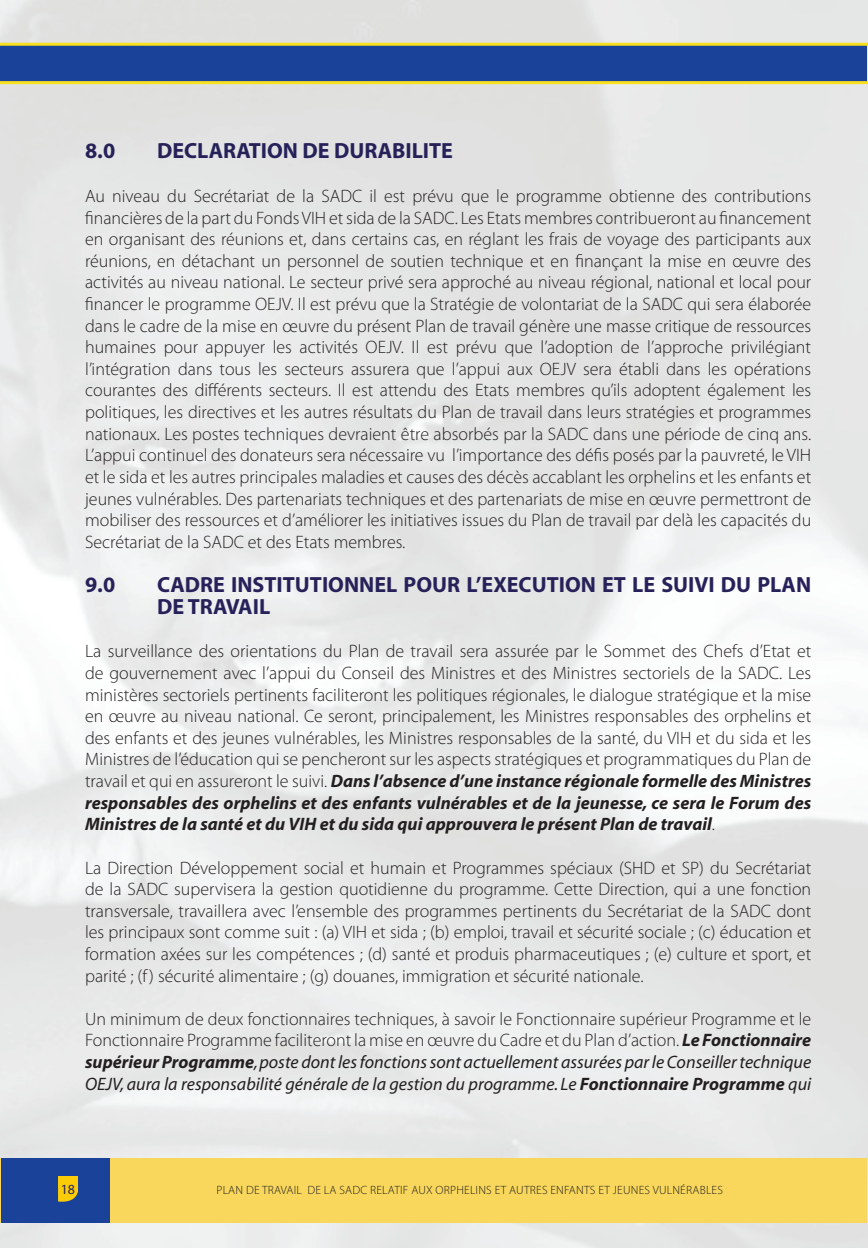
<style>
.page{position:relative;width:868px;height:1248px;background:#fff}
.page>*{position:absolute;margin:0;border:0;box-sizing:border-box;transform-origin:0 0}
.t1{font:700 22px/22px "Myriad";color:#262259}
.t2{font:300 18px/21.6px "Myriad Pro";color:#231f20;text-align:justify}
.t3{font:italic 700 18px/21.6px "Myriad";color:#231f20;text-align:justify}
.t4{font:italic 18px/21.6px "Myriad";color:#231f20}
.t5{font:14px "Myriad Pro";color:#262259}
.t6{font:300 12px "Myriad Pro";letter-spacing:.02em;color:#231f20}
.s1{font-family:"Myriad Pro";font-weight:300;font-style:normal}
.s2{font-family:"Myriad";font-weight:700;font-style:italic}
.s3{font-weight:700}
</style>
<div class="page">
<img style="left:1px;top:0;width:866px;height:1247px">
<div style="left:1px;top:44px;width:866px;height:38px;background:#1b4299"></div>
<hr style="left:1px;top:43px;width:866px;height:3px;background:#f9e01f">
<hr style="left:1px;top:81px;width:866px;height:3px;background:#f9e01f">
<div style="left:1px;top:1158px;width:866px;height:64px;background:#f8d75c"></div>
<div style="left:1px;top:1158px;width:108px;height:64px;background:#1b4299"></div>
<svg style="left:59px;top:1176px;width:19px;height:26px"></svg>
<img style="left:867px;top:0;width:1px;height:1247px">
<p class="t1" style="left:85px;top:142px;width:32px">8.0</p>
<p class="t1" style="left:157px;top:142px;width:297px">DECLARATION DE DURABILITE</p>
<p class="t2" style="left:85px;top:186px;width:727px">Au niveau du Secrétariat de la SADC il est prévu que le programme obtienne des contributions financières de la part du Fonds VIH et sida de la SADC. Les Etats membres contribueront au financement en organisant des réunions et, dans certains cas, en réglant les frais de voyage des participants aux réunions, en détachant un personnel de soutien technique et en finançant la mise en œuvre des activités au niveau national. Le secteur privé sera approché au niveau régional, national et local pour financer le programme OEJV. Il est prévu que la Stratégie de volontariat de la SADC qui sera élaborée dans le cadre de la mise en œuvre du présent Plan de travail génère une masse critique de ressources humaines pour appuyer les activités OEJV. Il est prévu que l’adoption de l’approche privilégiant l’intégration dans tous les secteurs assurera que l’appui aux OEJV sera établi dans les opérations courantes des différents secteurs. Il est attendu des Etats membres qu’ils adoptent également les politiques, les directives et les autres résultats du Plan de travail dans leurs stratégies et programmes nationaux. Les postes techniques devraient être absorbés par la SADC dans une période de cinq ans.<br>L’appui continuel des donateurs sera nécessaire vu l’importance des défis posés par la pauvreté, le VIH et le sida et les autres principales maladies et causes des décès accablant les orphelins et les enfants et jeunes vulnérables. Des partenariats techniques et des partenariats de mise en œuvre permettront de mobiliser des ressources et d’améliorer les initiatives issues du Plan de travail par delà les capacités du Secrétariat de la SADC et des Etats membres.</p>
<p class="t1" style="left:85px;top:575px;width:32px">9.0</p>
<p class="t1" style="left:157px;top:575px;width:655px">CADRE INSTITUTIONNEL POUR L’EXECUTION ET LE SUIVI DU PLAN<br>DE TRAVAIL</p>
<p class="t2" style="left:85px;top:642px;width:727px">La surveillance des orientations du Plan de travail sera assurée par le Sommet des Chefs d’Etat et de gouvernement avec l’appui du Conseil des Ministres et des Ministres sectoriels de la SADC. Les ministères sectoriels pertinents faciliteront les politiques régionales, le dialogue stratégique et la mise en œuvre au niveau national. Ce seront, principalement, les Ministres responsables des orphelins et des enfants et des jeunes vulnérables, les Ministres responsables de la santé, du VIH et du sida et les Ministres de l’éducation qui se pencheront sur les aspects stratégiques et programmatiques du Plan de</p>
<p class="t3" style="left:85px;top:771px;width:727px"><span class="s1">travail et qui en assureront le suivi.</span> Dans l’absence d’une instance régionale formelle des Ministres responsables des orphelins et des enfants vulnérables et de la jeunesse, ce sera le Forum des Ministres de la santé et du VIH et du sida qui approuvera le présent Plan de travail<span class="s1">.</span></p>
<p class="t2" style="left:85px;top:858px;width:727px">La Direction Développement social et humain et Programmes spéciaux (SHD et SP) du Secrétariat de la SADC supervisera la gestion quotidienne du programme. Cette Direction, qui a une fonction transversale, travaillera avec l’ensemble des programmes pertinents du Secrétariat de la SADC dont les principaux sont comme suit : (a) VIH et sida ; (b) emploi, travail et sécurité sociale ; (c) éducation et formation axées sur les compétences ; (d) santé et produis pharmaceutiques ; (e) culture et sport, et parité ; (f ) sécurité alimentaire ; (g) douanes, immigration et sécurité nationale.</p>
<p class="t2" style="left:85px;top:1009px;width:727px">Un minimum de deux fonctionnaires techniques, à savoir le Fonctionnaire supérieur Programme et le<br>Fonctionnaire Programme faciliteront la mise en œuvre du Cadre et du Plan d’action. <span class="s2">Le Fonctionnaire</span></p>
<p class="t4" style="left:85px;top:1052px;width:727px"><span class="s3">supérieur Programme</span>, poste dont les fonctions sont actuellement assurées par le Conseiller technique<br>OEJV, aura la responsabilité générale de la gestion du programme. Le <span class="s3">Fonctionnaire Programme</span> qui</p>
<p class="t5" style="left:61px;top:1183px;width:16px">18</p>
<p class="t6" style="left:216px;top:1184px;width:508px">PLAN DE TRAVAIL DE LA SADC RELATIF AUX ORPHELINS ET AUTRES ENFANTS ET JEUNES VULNÉRABLES</p>
</div>
